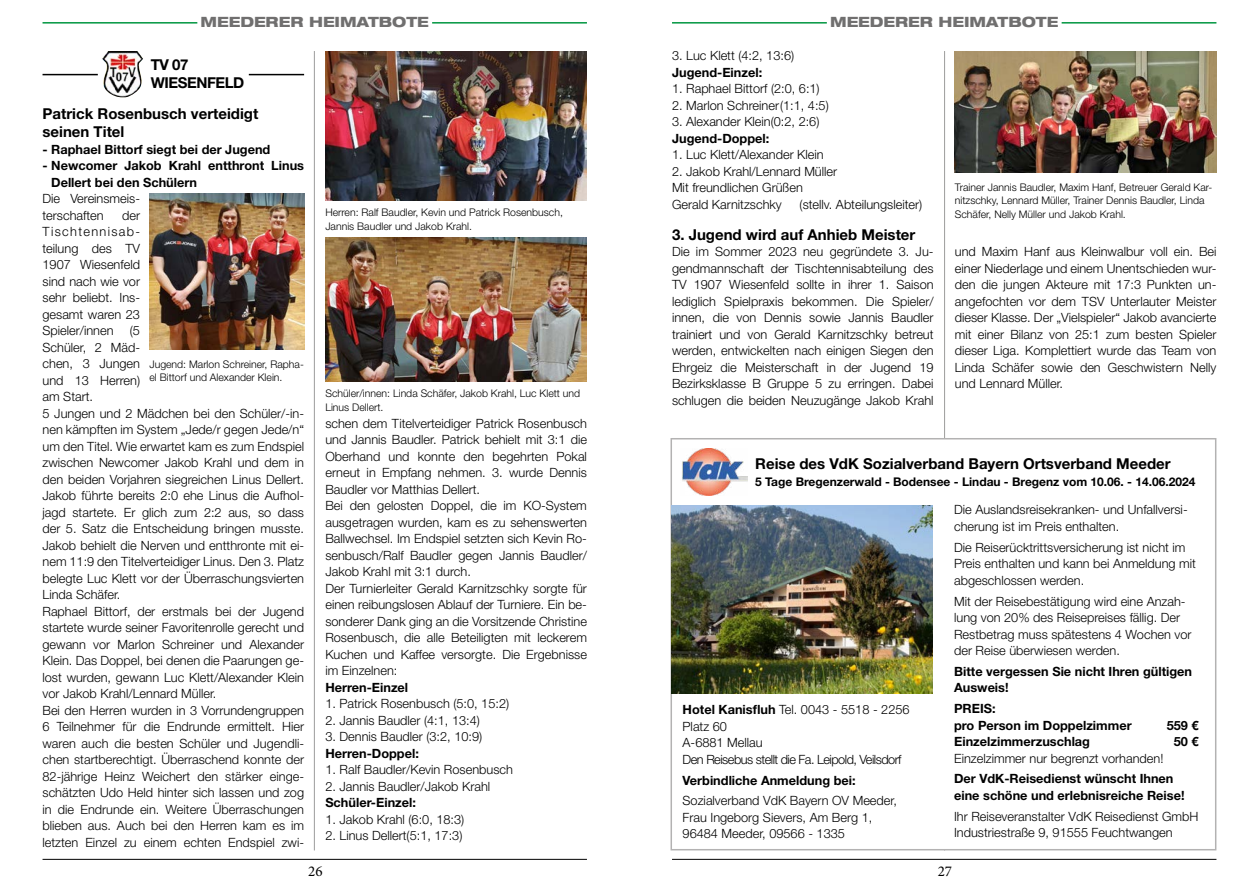
<style>
.page{position:relative;width:1259px;height:893px;background:#fff}
.page>*{position:absolute;margin:0;border:0;box-sizing:border-box;transform-origin:0 0}
.t1{font:700 15px/18px "Helvetica Neue LT Std";color:#000}
.t2{font:700 15px/18px "Helvetica Neue LT Std";letter-spacing:-.03em;color:#000}
.t3{font:15px "Minion Pro";color:#000}
.t4{font:800 expanded 14.25px "Helvetica Neue LT Std";color:#706f6f}
.t5{font:300 12.75px/16.5px "Helvetica Neue LT Std";color:#000}
.t6{font:700 12.75px/16.5px "Helvetica Neue LT Std";color:#000}
.t7{font:300 12.75px/16.5px "Helvetica Neue LT Std";letter-spacing:-.04em;color:#000}
.t8{font:700 12px "Helvetica Neue LT Std";color:#000}
.t9{font:300 10.5px/13.5px "Helvetica Neue LT Std";color:#000}
.s1{font-weight:700}
</style>
<div class="page">
<hr style="left:432px;top:22px;width:155px;height:2px;background:#009641">
<hr style="left:43px;top:22px;width:154px;height:2px;background:#009641">
<hr style="left:1061px;top:22px;width:155px;height:2px;background:#009641">
<hr style="left:672px;top:22px;width:155px;height:2px;background:#009641">
<hr style="left:43px;top:859px;width:544px;height:1px;background:#000">
<hr style="left:672px;top:859px;width:544px;height:1px;background:#000">
<hr style="left:314px;top:51px;width:1px;height:799px;background:#9d9d9c">
<hr style="left:944px;top:51px;width:1px;height:799px;background:#9d9d9c">
<div style="left:670px;top:438px;width:546px;height:412px;background:#fff;border:2px solid #b3b2b2"></div>
<img style="left:682px;top:449px;width:65px;height:47px">
<img style="left:671px;top:505px;width:262px;height:189px">
<img style="left:325px;top:51px;width:262px;height:149px">
<img style="left:149px;top:194px;width:155px;height:156px">
<img style="left:325px;top:238px;width:262px;height:144px">
<img style="left:955px;top:51px;width:261px;height:122px">
<hr style="left:249px;top:74px;width:55px;height:1px;background:#000">
<hr style="left:43px;top:74px;width:55px;height:1px;background:#000">
<img style="left:102px;top:51px;width:41px;height:47px">
<p class="t4" style="left:201px;top:13px;width:230px">MEEDERER HEIMATBOTE</p>
<p class="t4" style="left:830px;top:13px;width:230px">MEEDERER HEIMATBOTE</p>
<p class="t2" style="left:151px;top:55px;width:95px">TV 07<br>WIESENFELD</p>
<p class="t1" style="left:43px;top:104px;width:217px">Patrick Rosenbusch verteidigt seinen Titel</p>
<p class="t6" style="left:43px;top:141px;width:229px">- Raphael Bittorf siegt bei der Jugend</p>
<p class="t6" style="left:51px;top:157px;width:254px;text-indent:-9px">- Newcomer Jakob Krahl entthront Linus<br>Dellert bei den Schülern</p>
<p class="t5" style="left:43px;top:190px;width:99px">Die Vereinsmeis&shy;terschaften</p>
<p class="t5" style="left:43px;top:207px;width:99px;text-align:justify;text-indent:80px">der Tischtennisab&shy;teilung des TV 1907 Wiesenfeld sind nach wie vor sehr beliebt. Ins&shy;gesamt waren 23<br>Spieler/innen</p>
<p class="t5" style="left:43px;top:322px;width:263px;text-indent:87px">(5<br>Schüler, 2 Mäd-<br>chen, 3 Jungen<br>und 13 Herren)<br>am Start.<br>5 Jungen und 2 Mädchen bei den Schüler/-in&shy;nen kämpften im System „Jede/r gegen Jede/n“ um den Titel. Wie erwartet kam es zum Endspiel zwischen Newcomer Jakob Krahl und dem in den beiden Vorjahren siegreichen Linus Dellert.<br>Jakob führte bereits 2:0 ehe Linus die Aufhol&shy;jagd startete. Er glich zum 2:2 aus, so dass der 5. Satz die Entscheidung bringen musste.<br>Jakob behielt die Nerven und entthronte mit ei&shy;nem 11:9 den Titelverteidiger Linus. Den 3. Platz belegte Luc Klett vor der Überraschungsvierten Linda Schäfer.<br>Raphael Bittorf, der erstmals bei der Jugend startete wurde seiner Favoritenrolle gerecht und gewann vor Marlon Schreiner und Alexander Klein. Das Doppel, bei denen die Paarungen ge&shy;lost wurden, gewann Luc Klett/Alexander Klein vor Jakob Krahl/Lennard Müller.<br>Bei den Herren wurden in 3 Vorrundengruppen 6 Teilnehmer für die Endrunde ermittelt. Hier waren auch die besten Schüler und Jugendli&shy;chen startberechtigt. Überraschend konnte der 82-jährige Heinz Weichert den stärker einge&shy;schätzten Udo Held hinter sich lassen und zog in die Endrunde ein. Weitere Überraschungen blieben aus. Auch bei den Herren kam es im letzten Einzel zu einem echten Endspiel zwi-</p>
<p class="t9" style="left:149px;top:357px;width:156px">Jugend: Marlon Schreiner, Rapha&shy;el Bittorf und Alexander Klein.</p>
<p class="t9" style="left:325px;top:205px;width:239px">Herren: Ralf Baudler, Kevin und Patrick Rosenbusch,<br>Jannis Baudler und Jakob Krahl.</p>
<p class="t9" style="left:325px;top:387px;width:256px">Schüler/innen: Linda Schäfer, Jakob Krahl, Luc Klett und<br>Linus Dellert.</p>
<p class="t5" style="left:325px;top:415px;width:263px">schen dem Titelverteidiger Patrick Rosenbusch und Jannis Baudler. Patrick behielt mit 3:1 die Oberhand und konnte den begehrten Pokal erneut in Empfang nehmen. 3. wurde Dennis Baudler vor Matthias Dellert.<br>Bei den gelosten Doppel, die im KO-System ausgetragen wurden, kam es zu sehenswerten Ballwechsel. Im Endspiel setzten sich Kevin Ro&shy;senbusch/Ralf Baudler gegen Jannis Baudler/ Jakob Krahl mit 3:1 durch.<br>Der Turnierleiter Gerald Karnitzschky sorgte für einen reibungslosen Ablauf der Turniere. Ein be&shy;sonderer Dank ging an die Vorsitzende Christine Rosenbusch, die alle Beteiligten mit leckerem Kuchen und Kaffee versorgte. Die Ergebnisse im Einzelnen:</p>
<p class="t6" style="left:325px;top:679px;width:84px">Herren-Einzel</p>
<p class="t5" style="left:325px;top:695px;width:185px">1. Patrick Rosenbusch (5:0, 15:2)</p>
<p class="t5" style="left:325px;top:712px;width:156px">2. Jannis Baudler (4:1, 13:4)</p>
<p class="t5" style="left:325px;top:728px;width:158px">3. Dennis Baudler (3:2, 10:9)</p>
<p class="t6" style="left:325px;top:745px;width:95px">Herren-Doppel:</p>
<p class="t5" style="left:325px;top:761px;width:189px">1. Ralf Baudler/Kevin Rosenbusch</p>
<p class="t5" style="left:325px;top:778px;width:166px">2. Jannis Baudler/Jakob Krahl</p>
<p class="t6" style="left:325px;top:794px;width:92px">Schüler-Einzel:</p>
<p class="t5" style="left:325px;top:811px;width:140px">1. Jakob Krahl (6:0, 18:3)</p>
<p class="t5" style="left:325px;top:827px;width:138px">2. Linus Dellert(5:1, 17:3)</p>
<p class="t5" style="left:672px;top:47px;width:124px">3. Luc Klett (4:2, 13:6)</p>
<p class="t6" style="left:672px;top:64px;width:92px">Jugend-Einzel:</p>
<p class="t5" style="left:672px;top:80px;width:149px">1. Raphael Bittorf (2:0, 6:1)</p>
<p class="t5" style="left:672px;top:97px;width:158px">2. Marlon Schreiner(1:1, 4:5)</p>
<p class="t5" style="left:672px;top:113px;width:149px">3. Alexander Klein(0:2, 2:6)</p>
<p class="t6" style="left:672px;top:130px;width:99px">Jugend-Doppel:</p>
<p class="t5" style="left:672px;top:146px;width:153px">1. Luc Klett/Alexander Klein</p>
<p class="t5" style="left:672px;top:163px;width:167px">2. Jakob Krahl/Lennard Müller<br>Mit freundlichen Grüßen<br>Gerald Karnitzschky</p>
<p class="t5" style="left:799px;top:196px;width:124px">(stellv. Abteilungsleiter)</p>
<p class="t1" style="left:672px;top:226px;width:245px">3. Jugend wird auf Anhieb Meister</p>
<p class="t9" style="left:955px;top:180px;width:259px">Trainer Jannis Baudler, Maxim Hanf, Betreuer Gerald Kar&shy;nitzschky, Lennard Müller, Trainer Dennis Baudler, Linda<br>Schäfer, Nelly Müller und Jakob Krahl.</p>
<p class="t5" style="left:672px;top:243px;width:263px;text-align:justify">Die im Sommer 2023 neu gegründete 3. Ju&shy;gendmannschaft der Tischtennisabteilung des TV 1907 Wiesenfeld sollte in ihrer 1. Saison lediglich Spielpraxis bekommen. Die Spieler/ innen, die von Dennis sowie Jannis Baudler trainiert und von Gerald Karnitzschky betreut werden, entwickelten nach einigen Siegen den Ehrgeiz die Meisterschaft in der Jugend 19<br>Bezirksklasse B Gruppe 5 zu erringen. Dabei schlugen die beiden Neuzugänge Jakob Krahl</p>
<p class="t5" style="left:955px;top:243px;width:263px;text-align:justify">und Maxim Hanf aus Kleinwalbur voll ein. Bei einer Niederlage und einem Unentschieden wur&shy;den die jungen Akteure mit 17:3 Punkten un&shy;angefochten vor dem TSV Unterlauter Meister dieser Klasse. Der „Vielspieler“ Jakob avancierte mit einer Bilanz von 25:1 zum besten Spieler dieser Liga. Komplettiert wurde das Team von Linda Schäfer sowie den Geschwistern Nelly und Lennard Müller.</p>
<p class="t1" style="left:755px;top:455px;width:417px">Reise des VdK Sozialverband Bayern Ortsverband Meeder</p>
<p class="t8" style="left:755px;top:474px;width:441px">5 Tage Bregenzerwald - Bodensee - Lindau - Bregenz vom 10.06. - 14.06.2024</p>
<p class="t7" style="left:682px;top:701px;width:228px"><span class="s1">Hotel Kanisfluh</span> Tel. 0043 - 5518 - 2256<br>Platz 60<br>A-6881 Mellau<br>Den Reisebus stellt die Fa. Leipold, Veilsdorf</p>
<p class="t6" style="left:682px;top:771px;width:175px">Verbindliche Anmeldung bei:</p>
<p class="t5" style="left:682px;top:792px;width:216px">Sozialverband VdK Bayern OV Meeder,<br>Frau Ingeborg Sievers, Am Berg 1,<br>96484 Meeder, 09566 - 1335</p>
<p class="t5" style="left:954px;top:501px;width:235px">Die Auslandsreisekranken- und Unfallversi&shy;cherung ist im Preis enthalten.</p>
<p class="t5" style="left:954px;top:539px;width:243px">Die Reiserücktrittsversicherung ist nicht im<br>Preis enthalten und kann bei Anmeldung mit abgeschlossen werden.</p>
<p class="t5" style="left:954px;top:592px;width:239px">Mit der Reisebestätigung wird eine Anzah&shy;lung von 20% des Reisepreises fällig. Der Restbetrag muss spätestens 4 Wochen vor der Reise überwiesen werden.</p>
<p class="t6" style="left:954px;top:663px;width:239px">Bitte vergessen Sie nicht Ihren gültigen<br>Ausweis!</p>
<p class="t6" style="left:954px;top:700px;width:179px">PREIS:<br>pro Person im Doppelzimmer</p>
<p class="t6" style="left:1166px;top:716px;width:33px">559 €</p>
<p class="t6" style="left:954px;top:733px;width:137px">Einzelzimmerzuschlag</p>
<p class="t6" style="left:1174px;top:733px;width:26px">50 €</p>
<p class="t5" style="left:954px;top:749px;width:211px">Einzelzimmer nur begrenzt vorhanden!</p>
<p class="t6" style="left:954px;top:770px;width:232px">Der VdK-Reisedienst wünscht Ihnen eine schöne und erlebnisreiche Reise!</p>
<p class="t5" style="left:954px;top:807px;width:246px">Ihr Reiseveranstalter VdK Reisedienst GmbH<br>Industriestraße 9, 91555 Feuchtwangen</p>
<p class="t3" style="left:308px;top:861px;width:16px">26</p>
<p class="t3" style="left:937px;top:861px;width:16px">27</p>
</div>
